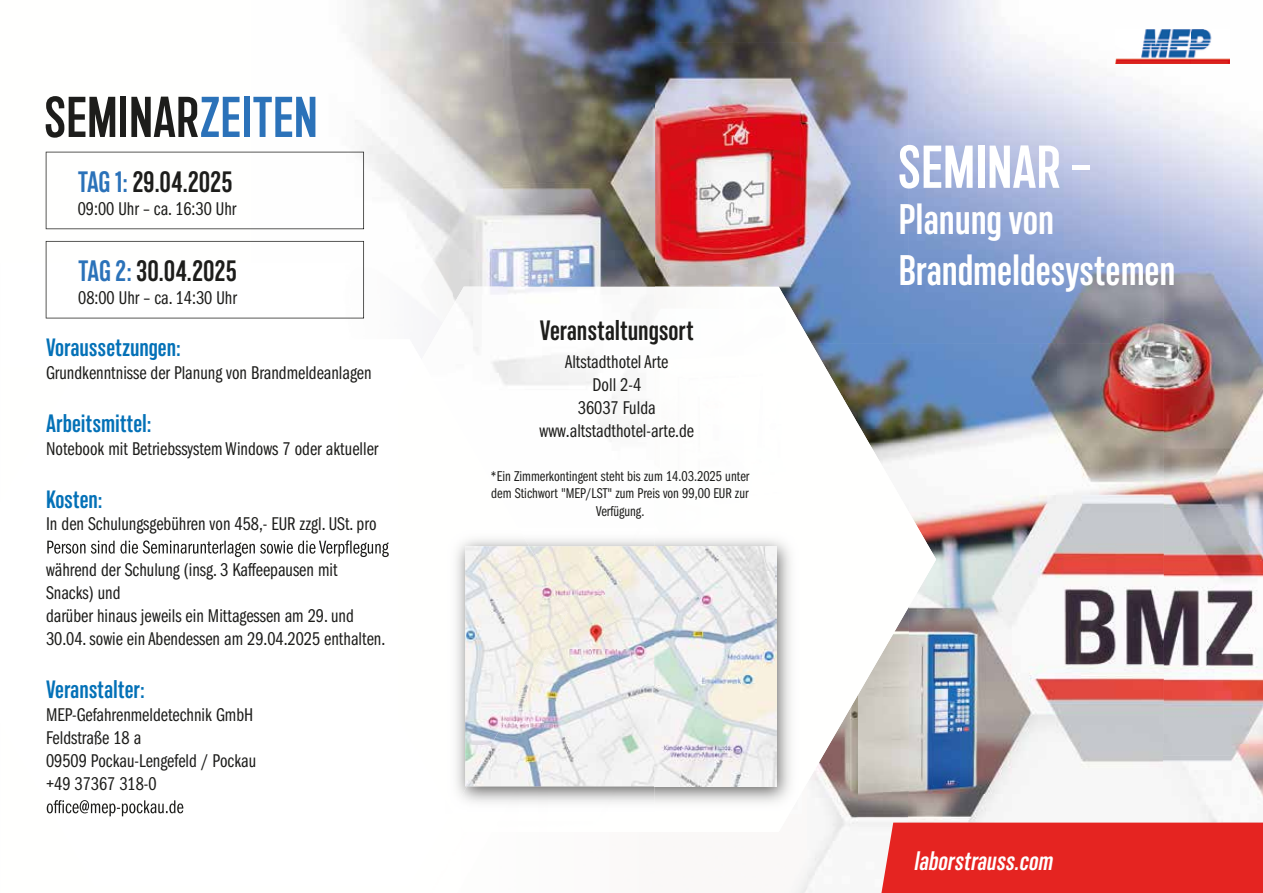
<style>
.page{position:relative;width:1263px;height:893px;background:#fff}
.page>*{position:absolute;margin:0;border:0;box-sizing:border-box;transform-origin:0 0}
.t1{font:700 60.3px "Marsden Ct Semi";color:#fff}
.t2{font:700 57.45px "Marsden Ct Semi";color:#1d1d1b}
.t3{font:700 42.75px/51.3px "Marsden Ct Semi";color:#fff}
.t4{font:700 29.4px "Marsden Ct Semi";letter-spacing:-.005em;color:#1d1d1b}
.t5{font:700 27.9px "Marsden Ct Semi";color:#1d1d1b}
.t6{font:italic 700 26.1px "Marsden Ct Semi";color:#fff}
.t7{font:700 25.05px "Marsden Ct Semi";color:#0471b7}
.t8{font:19.2px/23px "ITC Franklin Gothic Std Bk Cp";color:#1d1d1b}
.t9{font:14.7px/17.7px "ITC Franklin Gothic Std Bk Cp";color:#1d1d1b;text-align:center}
.s1{color:#2b72b9}
</style>
<div class="page">
<img style="left:654px;top:0;width:356px;height:42px">
<img style="left:654px;top:42px;width:509px;height:251px">
<img style="left:1163px;top:58px;width:100px;height:765px">
<img style="left:842px;top:293px;width:322px;height:50px">
<img style="left:842px;top:343px;width:322px;height:100px">
<img style="left:890px;top:443px;width:274px;height:101px">
<img style="left:909px;top:544px;width:255px;height:279px">
<img style="left:858px;top:641px;width:51px;height:186px">
<img style="left:807px;top:723px;width:51px;height:169px">
<img style="left:503px;top:0;width:151px;height:287px">
<img style="left:45px;top:262px;width:408px;height:57px">
<img style="left:453px;top:262px;width:51px;height:25px">
<img style="left:654px;top:287px;width:188px;height:109px">
<img style="left:842px;top:396px;width:48px;height:327px">
<img style="left:889px;top:478px;width:47px;height:163px">
<img style="left:802px;top:723px;width:40px;height:69px">
<img style="left:421px;top:287px;width:230px;height:149px">
<img style="left:363px;top:360px;width:155px;height:198px">
<svg style="left:47px;top:540px;width:342px;height:17px"></svg>
<svg style="left:47px;top:800px;width:136px;height:16px"></svg>
<svg style="left:46px;top:152px;width:318px;height:77px"></svg>
<svg style="left:46px;top:241px;width:318px;height:77px"></svg>
<img style="left:529px;top:539px;width:272px;height:274px">
<img style="left:445px;top:528px;width:84px;height:276px">
<img style="left:567px;top:546px;width:209px;height:240px">
<img style="left:465px;top:546px;width:102px;height:240px">
<img style="left:1115px;top:29px;width:114px;height:35px">
<div style="left:881px;top:823px;width:382px;height:70px;background:#e52421"></div>
<h2 class="t2" style="left:44px;top:88px;width:275px">SEMINAR<span class="s1">ZEITEN</span></h2>
<h3 class="t4" style="left:78px;top:167px;width:156px"><span class="s1">TAG 1:</span> 29.04.2025</h3>
<p class="t8" style="left:78px;top:198px;width:160px">09:00 Uhr – ca. 16:30 Uhr</p>
<h3 class="t4" style="left:78px;top:255px;width:160px"><span class="s1">TAG 2:</span> 30.04.2025</h3>
<p class="t8" style="left:78px;top:286px;width:160px">08:00 Uhr – ca. 14:30 Uhr</p>
<h3 class="t7" style="left:46px;top:334px;width:136px">Voraussetzungen:</h3>
<p class="t8" style="left:46px;top:361px;width:327px">Grundkenntnisse der Planung von Brandmeldeanlagen</p>
<h3 class="t7" style="left:46px;top:410px;width:107px">Arbeitsmittel:</h3>
<p class="t8" style="left:46px;top:437px;width:334px">Notebook mit Betriebssystem Windows 7 oder aktueller</p>
<h3 class="t7" style="left:46px;top:486px;width:58px">Kosten:</h3>
<p class="t8" style="left:46px;top:513px;width:332px">In den Schulungsgebühren von 458,- EUR zzgl. USt. pro</p>
<p class="t8" style="left:46px;top:559px;width:341px">während der Schulung (insg. 3 Kaffeepausen mit Snacks) und<br>darüber hinaus jeweils ein Mittagessen am 29. und 30.04. sowie ein Abendessen am 29.04.2025 enthalten.</p>
<h3 class="t7" style="left:46px;top:677px;width:100px">Veranstalter:</h3>
<p class="t8" style="left:46px;top:704px;width:212px">MEP-Gefahrenmeldetechnik GmbH<br>Feldstraße 18 a<br>09509 Pockau-Lengefeld / Pockau +49 37367 318-0</p>
<h3 class="t5" style="left:540px;top:316px;width:156px">Veranstaltungsort</h3>
<p class="t8" style="left:539px;top:351px;width:156px;text-align:center">Altstadthotel Arte<br>Doll 2-4<br>36037 Fulda www.altstadthotel-arte.de</p>
<p class="t9" style="left:491px;top:467px;width:260px">*Ein Zimmerkontingent steht bis zum 14.03.2025 unter dem Stichwort "MEP/LST" zum Preis von 99,00 EUR zur<br>Verfügung.</p>
<h1 class="t1" style="left:897px;top:136px;width:196px">SEMINAR –</h1>
<h3 class="t3" style="left:899px;top:195px;width:278px">Planung von<br>Brandmeldesystemen</h3>
<h3 class="t6" style="left:914px;top:847px;width:145px">laborstrauss.com</h3>
</div>
